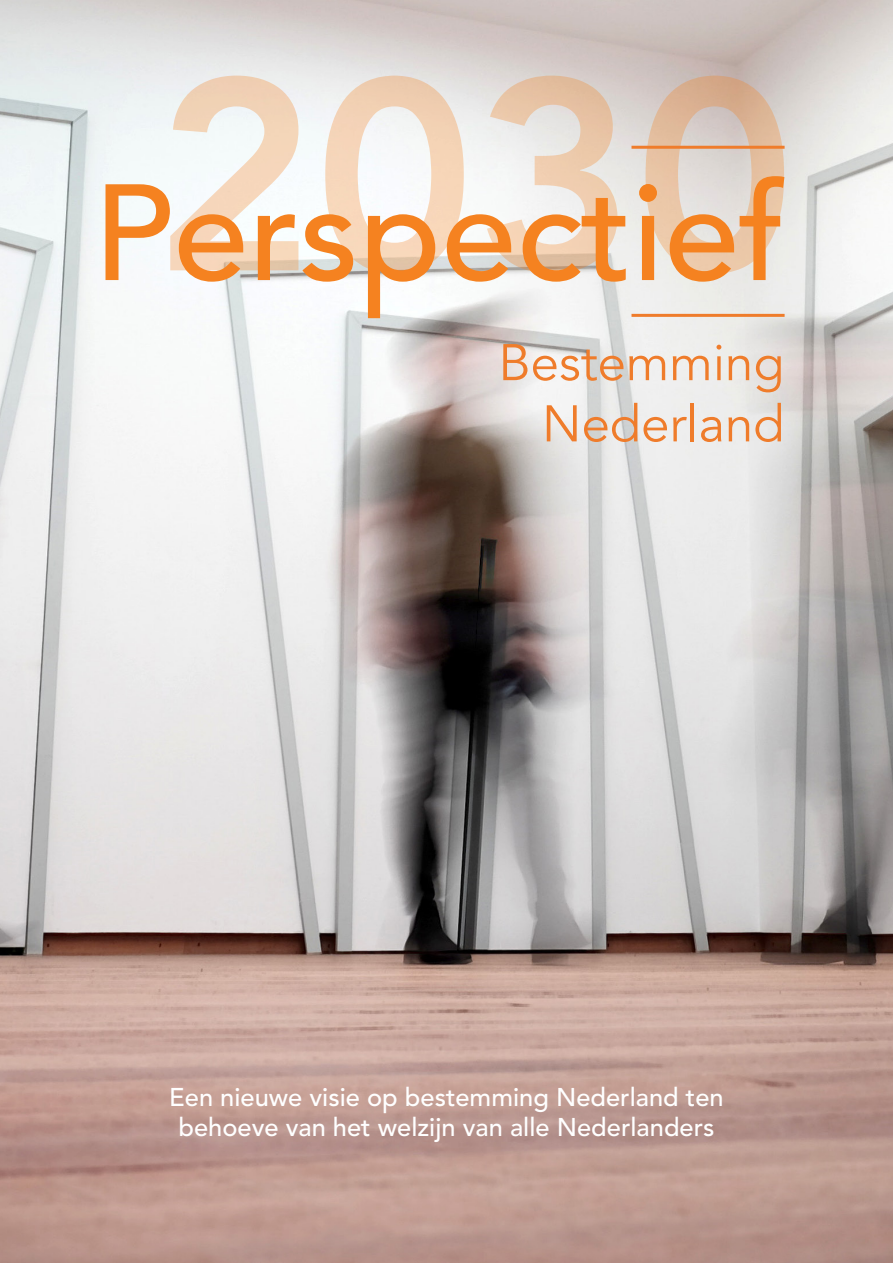
<style>
.page{position:relative;width:893px;height:1263px;background:#fff}
.page>*{position:absolute;margin:0;border:0;box-sizing:border-box;transform-origin:0 0}
.t1{font:800 270.45px "Avenir";color:#f58220}
.t2{font:500 135.3px "Avenir";color:#f58220}
.t3{font:51px/61.2px "Avenir LT Std";color:#ef7c2b;text-align:right}
.t4{font:500 25.5px/30.6px "Avenir LT Std";color:#fff;text-align:center}
</style>
<div class="page">
<img style="left:0;top:0;width:893px;height:1263px">
<hr style="left:631px;top:146px;width:154px;height:3px;background:#ef7c2b">
<hr style="left:631px;top:314px;width:154px;height:3px;background:#ef7c2b">
<h1 class="t1" style="left:154px;top:-34px;width:642px">2030</h1>
<h2 class="t2" style="left:93px;top:116px;width:693px">Perspectief</h2>
<h3 class="t3" style="left:498px;top:333px;width:288px">Bestemming<br>Nederland</h3>
<p class="t4" style="left:169px;top:1082px;width:556px">Een nieuwe visie op bestemming Nederland ten behoeve van het welzijn van alle Nederlanders</p>
</div>
